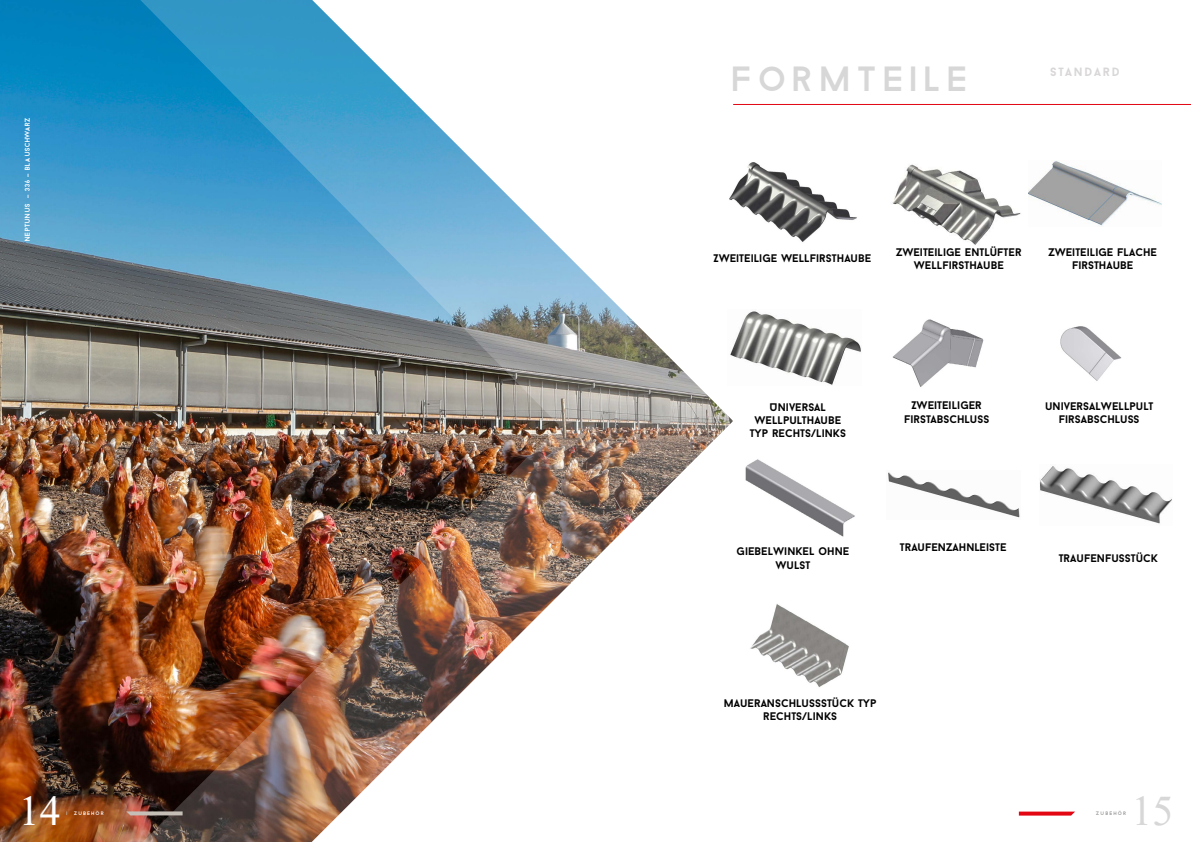
<style>
.page{position:relative;width:1191px;height:842px;background:#fff}
.page>*{position:absolute;margin:0;border:0;box-sizing:border-box;transform-origin:0 0}
.t1{font:42px "Times New Roman";color:#fff}
.t2{font:42px "Times New Roman";color:#d8d7d7}
.t3{font:35px "Droidiga";letter-spacing:.12em;color:#d8d7d7}
.t4{font:700 12px "Baron Neue";letter-spacing:.15em;color:#d8d6d7}
.t5{font:700 11px/13.2px "Baron Neue";color:#000;text-align:center}
.t6{font:7px "Droidiga";letter-spacing:-.015em;color:#fff}
.t7{font:5px "Droidiga";letter-spacing:.2em;color:#fff}
.t8{font:5px "Droidiga";letter-spacing:.15em;color:#fff}
.t9{font:5px "Droidiga";letter-spacing:.2em;color:#969795}
.s1{color:#c5bfb7}
</style>
<div class="page">
<svg style="left:1018px;top:811px;width:57px;height:4px"></svg>
<hr style="left:733px;top:104px;width:458px;height:1px;background:#e30613">
<img style="left:0;top:0;width:130px;height:842px">
<img style="left:130px;top:0;width:604px;height:842px">
<svg style="left:106px;top:811px;width:77px;height:4px"></svg>
<img style="left:727px;top:160px;width:130px;height:85px">
<img style="left:892px;top:164px;width:129px;height:81px">
<img style="left:1028px;top:160px;width:133px;height:66px">
<img style="left:727px;top:310px;width:134px;height:75px">
<img style="left:733px;top:458px;width:122px;height:85px">
<img style="left:893px;top:319px;width:91px;height:68px">
<img style="left:1060px;top:326px;width:62px;height:55px">
<img style="left:750px;top:604px;width:99px;height:83px">
<img style="left:1040px;top:466px;width:132px;height:58px">
<img style="left:888px;top:472px;width:132px;height:46px">
<p class="t6" style="left:23px;top:241px;width:126px;rotate:-90deg">NEPTUNUS - 336 - BLAUSCHWARZ</p>
<h2 class="t3" style="left:733px;top:59px;width:238px">FORMTEILE</h2>
<p class="t4" style="left:1050px;top:64px;width:71px">STANDARD</p>
<p class="t5" style="left:713px;top:251px;width:159px">ZWEITEILIGE WELLFIRSTHAUBE</p>
<p class="t5" style="left:896px;top:245px;width:127px">ZWEITEILIGE ENTLÜFTER<br>WELLFIRSTHAUBE</p>
<p class="t5" style="left:1048px;top:245px;width:110px">ZWEITEILIGE FLACHE<br>FIRSTHAUBE</p>
<p class="t5" style="left:749px;top:400px;width:98px">UNIVERSAL<br>WELLPULTHAUBE<br>TYP RECHTS/LINKS</p>
<p class="t5" style="left:904px;top:399px;width:87px">ZWEITEILIGER<br>FIRSTABSCHLUSS</p>
<p class="t5" style="left:1045px;top:399px;width:110px">UNIVERSALWELLPULT<br>FIRSABSCHLUSS</p>
<p class="t5" style="left:899px;top:540px;width:108px">TRAUFENZAHNLEISTE</p>
<p class="t5" style="left:736px;top:545px;width:114px">GIEBELWINKEL OHNE<br>WULST</p>
<p class="t5" style="left:1058px;top:551px;width:101px">TRAUFENFUSSTÜCK</p>
<p class="t5" style="left:723px;top:696px;width:154px">MAUERANSCHLUSSSTÜCK TYP<br>RECHTS/LINKS</p>
<h1 class="t1" style="left:19px;top:781px;width:43px">14</h1>
<h1 class="t1" style="left:40px;top:781px;width:22px">0</h1>
<p class="t7" style="left:67px;top:810px;width:39px"><span class="s1">|</span> ZUBEHÖR</p>
<p class="t8" style="left:74px;top:811px;width:30px">ORNIMAT</p>
<p class="t9" style="left:1096px;top:811px;width:32px">ZUBEHÖR</p>
<h1 class="t2" style="left:1131px;top:781px;width:43px">15</h1>
</div>
